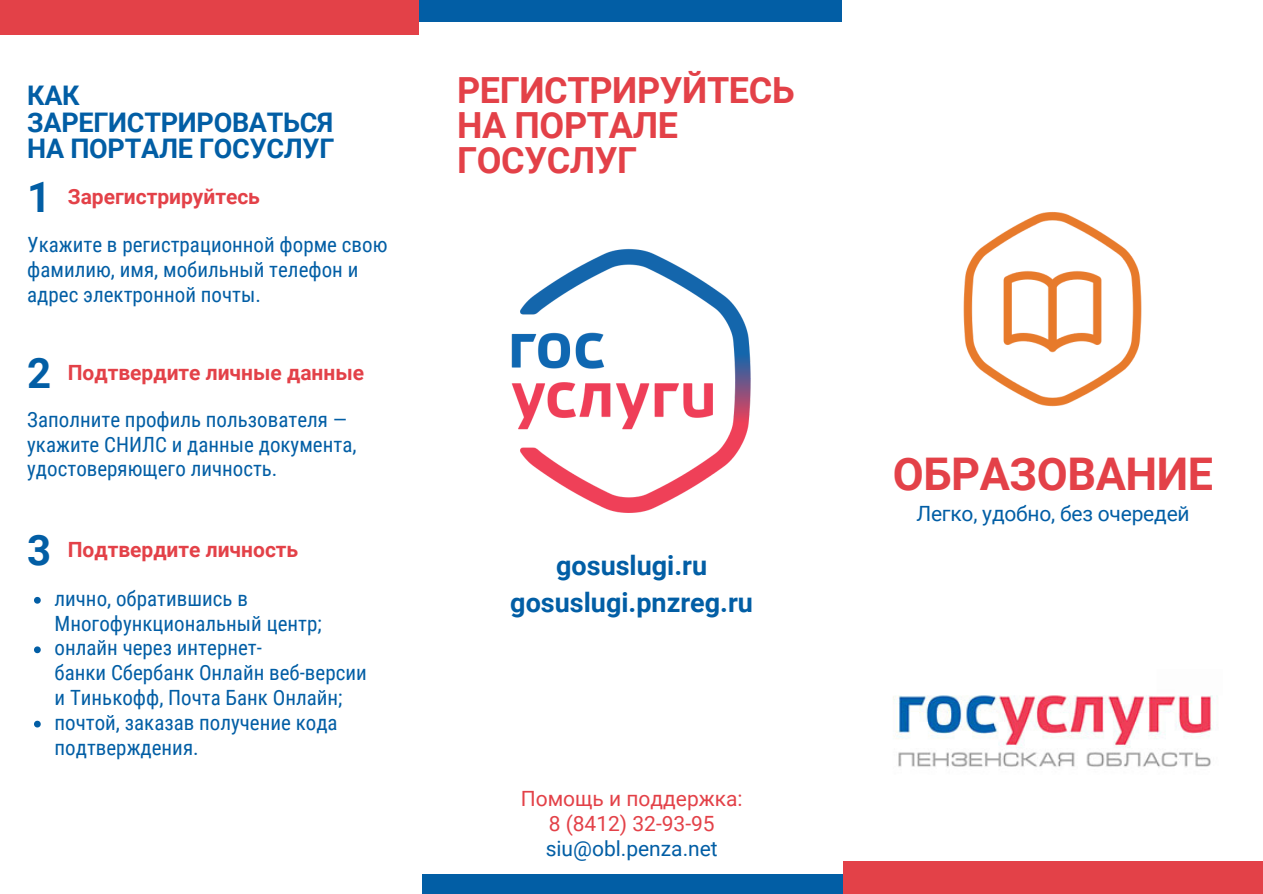
<style>
.page{position:relative;width:1263px;height:894px;background:#fff}
.page>*{position:absolute;margin:0;border:0;box-sizing:border-box;transform-origin:0 0}
.t1{font:700 45px "Roboto";letter-spacing:-.01em;color:#e34148}
.t2{font:700 42px "Roboto";color:#025ea5}
.t3{font:700 36px/35px "Roboto";letter-spacing:-.01em;color:#e34148}
.t4{font:700 27px/26.7px "Roboto";letter-spacing:-.01em;color:#025ea5;text-align:center}
.t5{font:21px/24.8px "Roboto Condensed";color:#025ea5}
.t6{font:700 21px "Roboto";color:#e34148}
.t7{font:21px "Roboto";letter-spacing:-.01em;color:#025ea5}
.t8{font:21px/24.8px "Roboto";color:#e34148;text-align:center}
.s1{font-size:42px;color:#025ea5}
</style>
<div class="page">
<img style="left:893px;top:695px;width:325px;height:73px">
<img style="left:964px;top:212px;width:178px;height:194px">
<img style="left:511px;top:249px;width:240px;height:263px">
<div style="left:422px;top:874px;width:840px;height:19px;background:#025ea5"></div>
<div style="left:843px;top:861px;width:420px;height:32px;background:#e34148"></div>
<div style="left:0;top:0;width:841px;height:22px;background:#025ea5"></div>
<div style="left:0;top:0;width:419px;height:35px;background:#e34148"></div>
<svg style="left:34px;top:596px;width:7px;height:7px"></svg>
<svg style="left:34px;top:646px;width:7px;height:7px"></svg>
<svg style="left:34px;top:720px;width:7px;height:7px"></svg>
<p class="t4" style="left:27px;top:82px;width:309px;text-align:left">КАК<br>ЗАРЕГИСТРИРОВАТЬСЯ<br>НА ПОРТАЛЕ ГОСУСЛУГ</p>
<p class="t6" style="left:27px;top:184px;width:234px"><span class="s1">1</span> Зарегистрируйтесь</p>
<p class="t5" style="left:27px;top:232px;width:362px">Укажите в регистрационной форме свою фамилию, имя, мобильный телефон и адрес электронной почты.</p>
<h2 class="t2" style="left:27px;top:349px;width:26px">2</h2>
<p class="t5" style="left:27px;top:407px;width:331px">Заполните профиль пользователя — укажите СНИЛС и данные документа, удостоверяющего личность.</p>
<p class="t6" style="left:68px;top:361px;width:298px">Подтвердите личные данные</p>
<p class="t6" style="left:27px;top:537px;width:273px"><span class="s1">3</span> Подтвердите личность</p>
<p class="t5" style="left:55px;top:586px;width:314px">лично, обратившись в<br>Многофункциональный центр; онлайн через интернет-<br>банки Сбербанк Онлайн веб-версии и Тинькофф, Почта Банк Онлайн; почтой, заказав получение кода подтверждения.</p>
<h3 class="t3" style="left:457px;top:73px;width:339px">РЕГИСТРИРУЙТЕСЬ<br>НА ПОРТАЛЕ<br>ГОСУСЛУГ</h3>
<p class="t4" style="left:510px;top:547px;width:244px;line-height:37px">gosuslugi.ru gosuslugi.pnzreg.ru</p>
<p class="t8" style="left:521px;top:786px;width:223px">Помощь и поддержка:<br>8 (8412) 32-93-95</p>
<p class="t7" style="left:546px;top:835px;width:174px">siu@obl.penza.net</p>
<h1 class="t1" style="left:893px;top:448px;width:322px">ОБРАЗОВАНИЕ</h1>
<p class="t7" style="left:916px;top:501px;width:275px">Легко, удобно, без очередей</p>
</div>
